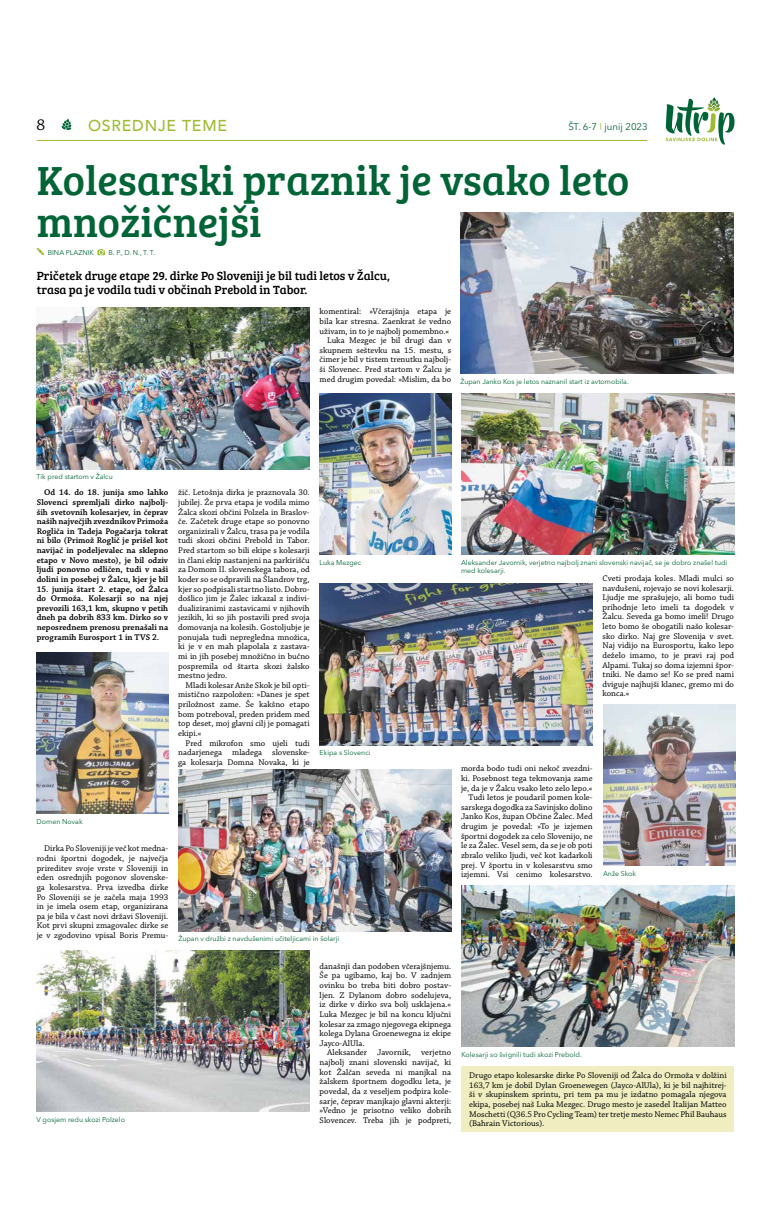
<style>
.page{position:relative;width:772px;height:1218px;background:#fff}
.page>*{position:absolute;margin:0;border:0;box-sizing:border-box;transform-origin:0 0}
.t1{font:42px/42px "Bree Serif";color:#006437}
.t2{font:16.62px "Chaparral Pro";color:#000}
.t3{font:500 15.75px "Avenir";letter-spacing:.05em;color:#9ebb36}
.t4{font:12.25px/14px "Bree Serif";color:#000}
.t5{font:9.62px "Avenir Next LT Pro";color:#006437}
.t6{font:8.75px/9.6px "Chaparral Pro";color:#000;text-align:justify}
.t7{font:600 8.75px/9.6px "Chaparral Pro";color:#000;text-align:justify}
.t8{font:7px/7.9px "Avenir Next LT Pro";color:#006437}
.s1{color:#9ebb36}
</style>
<div class="page">
<svg style="left:61px;top:119px;width:10px;height:11px"></svg>
<hr style="left:37px;top:140px;width:610px;height:1px;background:#9ebb36">
<svg style="left:665px;top:97px;width:70px;height:48px"></svg>
<svg style="left:37px;top:248px;width:7px;height:7px"></svg>
<svg style="left:97px;top:249px;width:8px;height:6px"></svg>
<img style="left:461px;top:393px;width:273px;height:162px">
<div style="left:461px;top:1066px;width:272px;height:66px;background:#f0eec0"></div>
<img style="left:37px;top:950px;width:272px;height:161px">
<img style="left:319px;top:584px;width:273px;height:161px">
<img style="left:178px;top:770px;width:273px;height:161px">
<img style="left:37px;top:308px;width:272px;height:161px">
<img style="left:460px;top:212px;width:273px;height:162px">
<img style="left:37px;top:652px;width:131px;height:162px">
<img style="left:603px;top:704px;width:131px;height:161px">
<img style="left:319px;top:393px;width:132px;height:162px">
<img style="left:461px;top:885px;width:273px;height:161px">
<h2 class="t2" style="left:37px;top:116px;width:10px">8</h2>
<h3 class="t3" style="left:88px;top:112px;width:140px">OSREDNJE TEME</h3>
<p class="t5" style="left:568px;top:121px;width:81px">ŠT. 6-7 <span class="s1">I</span> junij 2023</p>
<h1 class="t1" style="left:37px;top:157px;width:594px">Kolesarski praznik je vsako leto množičnejši</h1>
<p class="t8" style="left:48px;top:249px;width:48px">BINA PLAZNIK</p>
<p class="t8" style="left:108px;top:249px;width:48px">B. P., D. N., T. T.</p>
<h3 class="t4" style="left:37px;top:268px;width:355px">Pričetek druge etape 29. dirke Po Sloveniji je bil tudi letos v Žalcu, trasa pa je vodila tudi v občinah Prebold in Tabor.</h3>
<p class="t6" style="left:319px;top:307px;width:133px;text-align:right">komentiral: »Včerajšnja etapa je bila kar stresna. Zaenkrat še vedno uživam, in to je najbolj pomembno.« Luka Mezgec je bil drugi dan v skupnem seštevku na 15. mestu, s čimer je bil v tistem trenutku najbolj&shy;ši Slovenec. Pred startom v Žalcu je med drugim povedal: »Mislim, da bo</p>
<p class="t8" style="left:460px;top:377px;width:170px">Župan Janko Kos je letos naznanil start iz avtomobila.</p>
<p class="t8" style="left:37px;top:473px;width:78px">Tik pred startom v Žalcu</p>
<p class="t7" style="left:37px;top:488px;width:133px;text-indent:7px">Od 14. do 18. junija smo lahko Slovenci spremljali dirko najbolj&shy;ših svetovnih kolesarjev, in čeprav naših največjih zvezdnikov Primoža Rogliča in Tadeja Pogačarja tokrat ni bilo (Primož Roglič je prišel kot navijač in podeljevalec na sklepno etapo v Novo mesto), je bil odziv ljudi ponovno odličen, tudi v naši dolini in posebej v Žalcu, kjer je bil</p>
<p class="t7" style="left:37px;top:584px;width:133px">15. junija štart 2. etape, od Žalca do Ormoža. Kolesarji so na njej prevozili 163,1 km, skupno v petih dneh pa dobrih 833 km. Dirko so v neposrednem prenosu prenašali na programih Eurosport 1 in TVS 2.</p>
<p class="t6" style="left:178px;top:488px;width:133px">žič. Letošnja dirka je praznovala 30. jubilej. Že prva etapa je vodila mimo Žalca skozi občini Polzela in Braslov&shy;če. Začetek druge etape so ponovno organizirali v Žalcu, trasa pa je vodila tudi skozi občini Prebold in Tabor.<br>Pred startom so bili ekipe s kolesarji in člani ekip nastanjeni na parkirišču za Domom II. slovenskega tabora, od koder so se odpravili na Šlandrov trg, kjer so podpisali startno listo. Dobro&shy;došlico jim je Žalec izkazal z indivi&shy;dualiziranimi zastavicami v njihovih jezikih, ki so jih postavili pred svoja domovanja na kolesih. Gostoljubje je ponujala tudi nepregledna množica, ki je v en mah plapolala z zastava&shy;mi in jih posebej množično in bučno pospremila od štarta skozi žalsko mestno jedro.</p>
<p class="t6" style="left:178px;top:680px;width:133px;text-indent:7px">Mladi kolesar Anže Skok je bil opti&shy;mistično razpoložen: »Danes je spet priložnost zame. Še kakšno etapo bom potreboval, preden pridem med top deset, moj glavni cilj je pomagati ekipi.«</p>
<p class="t6" style="left:178px;top:738px;width:133px;text-indent:7px">Pred mikrofon smo ujeli tudi nadarjenega mladega slovenske&shy;ga kolesarja Domna Novaka, ki je</p>
<p class="t8" style="left:319px;top:558px;width:43px">Luka Mezgec</p>
<p class="t8" style="left:319px;top:749px;width:52px">Ekipa s Slovenci</p>
<p class="t8" style="left:37px;top:817px;width:47px">Domen Novak</p>
<p class="t6" style="left:37px;top:844px;width:133px;text-indent:7px">Dirka Po Sloveniji je več kot medna&shy;rodni športni dogodek, je največja prireditev svoje vrste v Sloveniji in eden osrednjih pogonov slovenske&shy;ga kolesarstva. Prva izvedba dirke Po Sloveniji se je začela maja 1993 in je imela osem etap, organizirana pa je bila v čast novi državi Sloveniji.<br>Kot prvi skupni zmagovalec dirke se je v zgodovino vpisal Boris Premu-</p>
<p class="t8" style="left:37px;top:1115px;width:90px">V gosjem redu skozi Polzelo</p>
<p class="t8" style="left:178px;top:935px;width:162px">Župan v družbi z navdušenimi učiteljicami in šolarji</p>
<p class="t6" style="left:319px;top:961px;width:133px">današnji dan podoben včerajšnjemu.<br>Še pa ugibamo, kaj bo. V zadnjem ovinku bo treba biti dobro postav&shy;ljen. Z Dylanom dobro sodelujeva, iz dirke v dirko sva bolj usklajena.« Luka Mezgec je bil na koncu ključni kolesar za zmago njegovega ekipnega kolega Dylana Groenewegna iz ekipe Jayco-AlUla.</p>
<p class="t6" style="left:319px;top:1048px;width:133px;text-indent:7px">Aleksander Javornik, verjetno najbolj znani slovenski navijač, ki kot Žalčan seveda ni manjkal na žalskem športnem dogodku leta, je povedal, da z veseljem podpira kole&shy;sarje, čeprav manjkajo glavni akterji: »Vedno je prisotno veliko dobrih Slovencev. Treba jih je podpreti,</p>
<p class="t8" style="left:461px;top:558px;width:268px">Aleksander Javornik, verjetno najbolj znani slovenski navijač, se je dobro znašel tudi med kolesarji.</p>
<p class="t6" style="left:602px;top:574px;width:133px">Cveti prodaja koles. Mladi mulci so navdušeni, rojevajo se novi kolesarji.<br>Ljudje me sprašujejo, ali bomo tudi prihodnje leto imeli ta dogodek v Žalcu. Seveda ga bomo imeli! Drugo leto bomo še obogatili našo kolesar&shy;sko dirko. Naj gre Slovenija v svet.<br>Naj vidijo na Eurosportu, kako lepo deželo imamo, to je pravi raj pod Alpami. Tukaj so doma izjemni špor&shy;tniki. Ne damo se! Ko se pred nami dviguje najhujši klanec, gremo mi do konca.«</p>
<p class="t6" style="left:461px;top:764px;width:133px;text-align:right">morda bodo tudi oni nekoč zvezdni&shy;ki. Posebnost tega tekmovanja zame je, da je v Žalcu vsako leto zelo lepo.« Tudi letos je poudaril pomen kole&shy;sarskega dogodka za Savinjsko dolino Janko Kos, župan Občine Žalec. Med drugim je povedal: »To je izjemen športni dogodek za celo Slovenijo, ne le za Žalec. Vesel sem, da se je ob poti zbralo veliko ljudi, več kot kadarkoli prej. V športu in v kolesarstvu smo izjemni. Vsi cenimo kolesarstvo.</p>
<p class="t8" style="left:603px;top:869px;width:35px">Anže Skok</p>
<p class="t8" style="left:461px;top:1050px;width:122px">Kolesarji so švignili tudi skozi Prebold.</p>
<p class="t6" style="left:469px;top:1071px;width:259px">Drugo etapo kolesarske dirke Po Sloveniji od Žalca do Ormoža v dolžini 163,7 km je dobil Dylan Groenewegen (Jayco-AlUla), ki je bil najhitrej&shy;ši v skupinskem sprintu, pri tem pa mu je izdatno pomagala njegova ekipa, posebej naš Luka Mezgec. Drugo mesto je zasedel Italijan Matteo Moschetti (Q36.5 Pro Cycling Team) ter tretje mesto Nemec Phil Bauhaus (Bahrain Victorious).</p>
</div>
